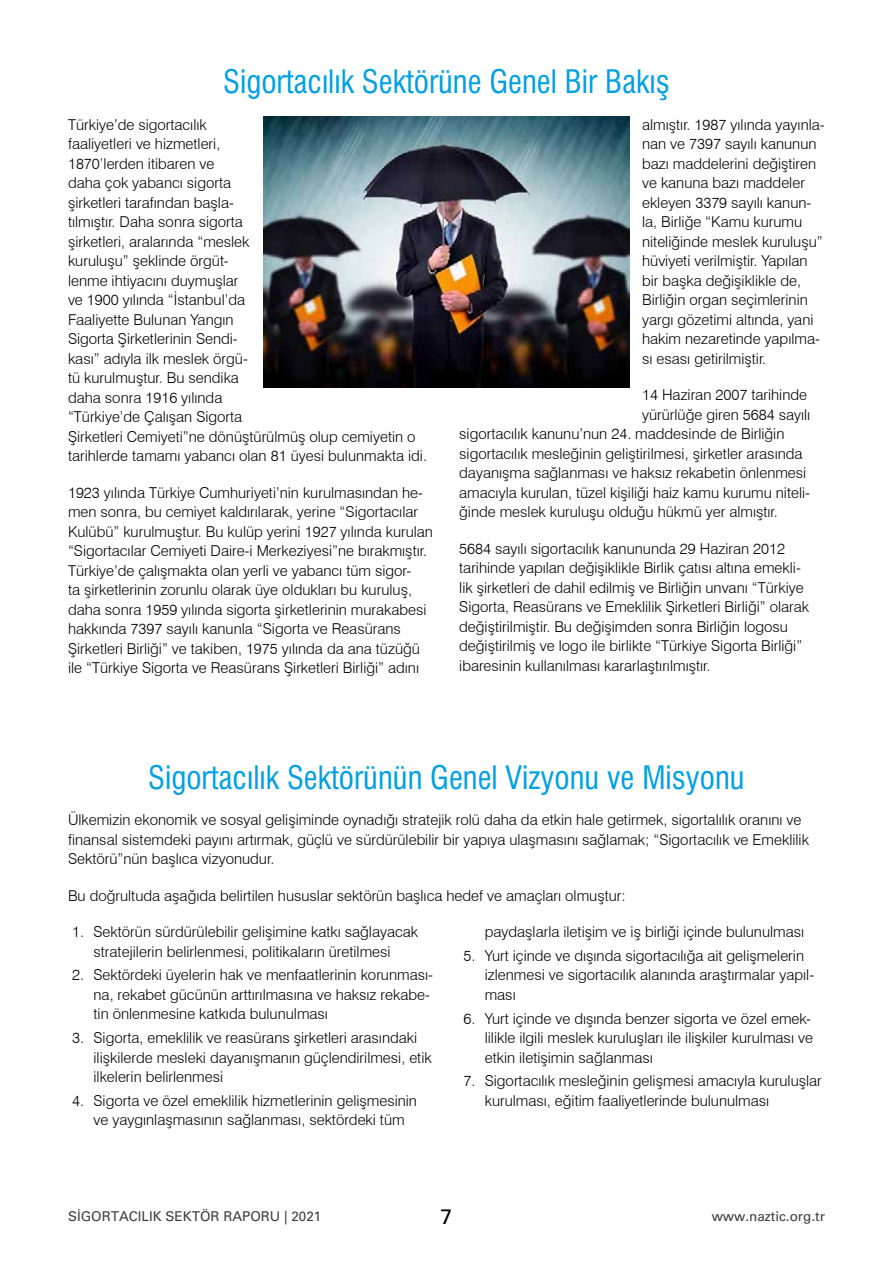
<style>
.page{position:relative;width:893px;height:1263px;background:#fff}
.page>*{position:absolute;margin:0;border:0;box-sizing:border-box;transform-origin:0 0}
.t1{font:31.5px "Swis 721 BT Condensed 2";color:#009fe3}
.t2{font:21px "Univers";color:#000}
.t3{font:300 15px/19.5px "Swiss 721 BT";color:#000}
.t4{font:13.5px "Univers";color:#3c3c3b}
</style>
<div class="page">
<img style="left:264px;top:117px;width:365px;height:271px">
<h1 class="t1" style="left:223px;top:63px;width:448px">Sigortacılık Sektörüne Genel Bir Bakış</h1>
<p class="t3" style="left:68px;top:115px;width:360px">Türkiye’de sigortacılık<br>faaliyetleri ve hizmetleri,<br>1870’lerden itibaren ve<br>daha çok yabancı sigorta<br>şirketleri tarafından başla-<br>tılmıştır. Daha sonra sigorta<br>şirketleri, aralarında “meslek<br>kuruluşu” şeklinde örgüt-<br>lenme ihtiyacını duymuşlar<br>ve 1900 yılında “İstanbul’da<br>Faaliyette Bulunan Yangın<br>Sigorta Şirketlerinin Sendi-<br>kası” adıyla ilk meslek örgü-<br>tü kurulmuştur. Bu sendika<br>daha sonra 1916 yılında<br>“Türkiye’de Çalışan Sigorta<br>Şirketleri Cemiyeti”ne dönüştürülmüş olup cemiyetin o tarihlerde tamamı yabancı olan 81 üyesi bulunmakta idi.</p>
<p class="t3" style="left:68px;top:483px;width:366px">1923 yılında Türkiye Cumhuriyeti’nin kurulmasından he&shy;men sonra, bu cemiyet kaldırılarak, yerine “Sigortacılar Kulübü” kurulmuştur. Bu kulüp yerini 1927 yılında kurulan “Sigortacılar Cemiyeti Daire-i Merkeziyesi”ne bırakmıştır.<br>Türkiye’de çalışmakta olan yerli ve yabancı tüm sigor-<br>ta şirketlerinin zorunlu olarak üye oldukları bu kuruluş, daha sonra 1959 yılında sigorta şirketlerinin murakabesi hakkında 7397 sayılı kanunla “Sigorta ve Reasürans Şirketleri Birliği” ve takiben, 1975 yılında da ana tüzüğü ile “Türkiye Sigorta ve Reasürans Şirketleri Birliği” adını</p>
<p class="t3" style="left:642px;top:115px;width:184px">almıştır. 1987 yılında yayınla&shy;nan ve 7397 sayılı kanunun bazı maddelerini değiştiren ve kanuna bazı maddeler ekleyen 3379 sayılı kanun&shy;la, Birliğe “Kamu kurumu niteliğinde meslek kuruluşu” hüviyeti verilmiştir. Yapılan bir başka değişiklikle de,<br>Birliğin organ seçimlerinin yargı gözetimi altında, yani hakim nezaretinde yapılma&shy;sı esası getirilmiştir.</p>
<p class="t3" style="left:642px;top:385px;width:166px">14 Haziran 2007 tarihinde</p>
<p class="t3" style="left:642px;top:405px;width:170px">yürürlüğe giren 5684 sayılı</p>
<p class="t3" style="left:459px;top:424px;width:327px">sigortacılık kanunu’nun 24. maddesinde de Birliğin</p>
<p class="t3" style="left:459px;top:444px;width:345px">sigortacılık mesleğinin geliştirilmesi, şirketler arasında</p>
<p class="t3" style="left:459px;top:463px;width:349px">dayanışma sağlanması ve haksız rekabetin önlenmesi</p>
<p class="t3" style="left:459px;top:483px;width:352px">amacıyla kurulan, tüzel kişiliği haiz kamu kurumu niteli-</p>
<p class="t3" style="left:459px;top:502px;width:320px">ğinde meslek kuruluşu olduğu hükmü yer almıştır.</p>
<p class="t3" style="left:459px;top:539px;width:351px">5684 sayılı sigortacılık kanununda 29 Haziran 2012 tarihinde yapılan değişiklikle Birlik çatısı altına emekli&shy;lik şirketleri de dahil edilmiş ve Birliğin unvanı “Türkiye Sigorta, Reasürans ve Emeklilik Şirketleri Birliği” olarak değiştirilmiştir. Bu değişimden sonra Birliğin logosu değiştirilmiş ve logo ile birlikte “Türkiye Sigorta Birliği” ibaresinin kullanılması kararlaştırılmıştır.</p>
<h1 class="t1" style="left:148px;top:758px;width:598px">Sigortacılık Sektörünün Genel Vizyonu ve Misyonu</h1>
<p class="t3" style="left:68px;top:810px;width:742px">Ülkemizin ekonomik ve sosyal gelişiminde oynadığı stratejik rolü daha da etkin hale getirmek, sigortalılık oranını ve finansal sistemdeki payını artırmak, güçlü ve sürdürülebilir bir yapıya ulaşmasını sağlamak; “Sigortacılık ve Emeklilik<br>Sektörü”nün başlıca vizyonudur.</p>
<p class="t3" style="left:68px;top:885px;width:559px">Bu doğrultuda aşağıda belirtilen hususlar sektörün başlıca hedef ve amaçları olmuştur:</p>
<p class="t3" style="left:72px;top:922px;width:347px;text-align:center">1. Sektörün sürdürülebilir gelişimine katkı sağlayacak stratejilerin belirlenmesi, politikaların üretilmesi</p>
<p class="t3" style="left:94px;top:965px;width:341px;text-indent:-21px">2. Sektördeki üyelerin hak ve menfaatlerinin korunması&shy;na, rekabet gücünün arttırılmasına ve haksız rekabe&shy;tin önlenmesine katkıda bulunulması</p>
<p class="t3" style="left:94px;top:1028px;width:340px;text-indent:-21px">3. Sigorta, emeklilik ve reasürans şirketleri arasındaki ilişkilerde mesleki dayanışmanın güçlendirilmesi, etik ilkelerin belirlenmesi</p>
<p class="t3" style="left:72px;top:1090px;width:346px;text-align:center">4. Sigorta ve özel emeklilik hizmetlerinin gelişmesinin ve yaygınlaşmasının sağlanması, sektördeki tüm</p>
<p class="t3" style="left:485px;top:922px;width:321px">paydaşlarla iletişim ve iş birliği içinde bulunulması</p>
<p class="t3" style="left:485px;top:945px;width:331px;text-indent:-21px">5. Yurt içinde ve dışında sigortacılığa ait gelişmelerin izlenmesi ve sigortacılık alanında araştırmalar yapıl&shy;ması</p>
<p class="t3" style="left:485px;top:1008px;width:330px;text-align:justify;text-indent:-21px">6. Yurt içinde ve dışında benzer sigorta ve özel emek&shy;lilikle ilgili meslek kuruluşları ile ilişkiler kurulması ve etkin iletişimin sağlanması</p>
<p class="t3" style="left:485px;top:1071px;width:339px;text-indent:-21px">7. Sigortacılık mesleğinin gelişmesi amacıyla kuruluşlar kurulması, eğitim faaliyetlerinde bulunulması</p>
<p class="t4" style="left:68px;top:1208px;width:255px">SİGORTACILIK SEKTÖR RAPORU | 2021</p>
<h2 class="t2" style="left:441px;top:1204px;width:13px">7</h2>
<p class="t4" style="left:712px;top:1208px;width:115px">www.naztic.org.tr</p>
</div>
